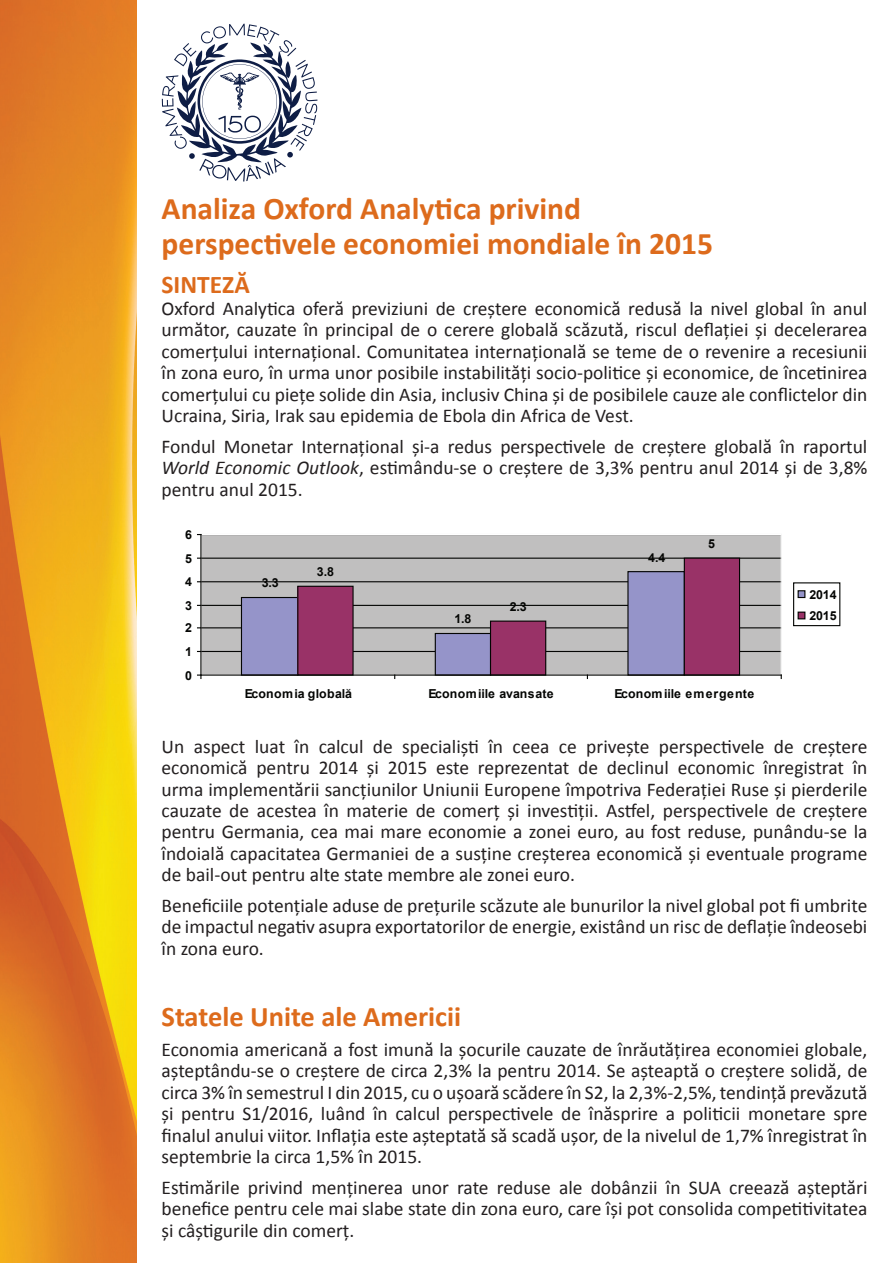
<style>
.page{position:relative;width:893px;height:1263px;background:#fff}
.page>*{position:absolute;margin:0;border:0;box-sizing:border-box;transform-origin:0 0}
.t1{font:700 31.5px/34.7px "Calibri";color:#dd6b1c}
.t2{font:700 28.5px "Calibri";color:#dd6b1c}
.t3{font:700 25.5px "Calibri";color:#dd6b1c}
.t4{font:19.5px/21.5px "Calibri";color:#231f20;text-align:justify}
.t5{font:700 12.3px "Arial";letter-spacing:.01em;color:#040503}
.t6{font:700 12.3px/21.3px "Arial";letter-spacing:-.01em;color:#040503}
.s1{font-style:italic}
</style>
<div class="page">
<img style="left:0;top:0;width:136px;height:1263px">
<div style="left:201px;top:534px;width:580px;height:141px;background:#c0bfbf"></div>
<hr style="left:201px;top:651px;width:580px;height:1px;background:#040503">
<hr style="left:201px;top:627px;width:580px;height:1px;background:#040503">
<hr style="left:201px;top:605px;width:580px;height:1px;background:#040503">
<hr style="left:201px;top:581px;width:580px;height:1px;background:#040503">
<hr style="left:201px;top:558px;width:580px;height:1px;background:#040503">
<hr style="left:201px;top:534px;width:580px;height:1px;background:#fff">
<div style="left:241px;top:597px;width:57px;height:78px;background:#9594c9"></div>
<div style="left:241px;top:597px;width:57px;height:79px;border:1px solid #040503"></div>
<div style="left:435px;top:633px;width:55px;height:42px;background:#9594c9"></div>
<div style="left:435px;top:633px;width:56px;height:43px;border:1px solid #040503"></div>
<div style="left:628px;top:572px;width:56px;height:103px;background:#9594c9"></div>
<div style="left:627px;top:571px;width:58px;height:105px;border:1px solid #040503"></div>
<div style="left:298px;top:586px;width:55px;height:89px;background:#993267"></div>
<div style="left:297px;top:586px;width:57px;height:90px;border:1px solid #040503"></div>
<div style="left:490px;top:621px;width:56px;height:54px;background:#993267"></div>
<div style="left:490px;top:620px;width:56px;height:56px;border:1px solid #040503"></div>
<div style="left:684px;top:558px;width:55px;height:117px;background:#993267"></div>
<div style="left:684px;top:558px;width:56px;height:118px;border:1px solid #040503"></div>
<hr style="left:200px;top:534px;width:1px;height:141px;background:#040503">
<hr style="left:201px;top:674px;width:580px;height:2px;background:#040503">
<div style="left:793px;top:582px;width:47px;height:44px;border:1px solid #040503"></div>
<div style="left:798px;top:591px;width:7px;height:6px;background:#9594c9"></div>
<div style="left:798px;top:590px;width:7px;height:8px;border:1px solid #040503"></div>
<div style="left:798px;top:612px;width:7px;height:7px;background:#993267"></div>
<div style="left:798px;top:611px;width:7px;height:8px;border:1px solid #040503"></div>
<svg style="left:162px;top:24px;width:155px;height:158px"></svg>
<h1 class="t1" style="left:162px;top:190px;width:553px">Analiza Oxford Analytica privind perspectivele economiei mondiale în 2015</h1>
<h3 class="t3" style="left:162px;top:269px;width:90px">SINTEZĂ</h3>
<p class="t4" style="left:162px;top:297px;width:707px">Oxford Analytica oferă previziuni de creştere economică redusă la nivel global în anul următor, cauzate în principal de o cerere globală scăzută, riscul deflaţiei şi decelerarea comerţului internaţional. Comunitatea internaţională se teme de o revenire a recesiunii în zona euro, în urma unor posibile instabilităţi socio-politice şi economice, de încetinirea comerţului cu pieţe solide din Asia, inclusiv China şi de posibilele cauze ale conflictelor din Ucraina, Siria, Irak sau epidemia de Ebola din Africa de Vest.</p>
<p class="t4" style="left:162px;top:434px;width:707px">Fondul Monetar Internaţional şi-a redus perspectivele de creştere globală în raportul <span class="s1">World Economic Outlook</span>, estimându-se o creştere de 3,3% pentru anul 2014 şi de 3,8% pentru anul 2015.</p>
<p class="t5" style="left:185px;top:527px;width:8px">6</p>
<p class="t5" style="left:185px;top:550px;width:8px">5</p>
<p class="t5" style="left:185px;top:574px;width:8px">4</p>
<p class="t5" style="left:185px;top:597px;width:8px">3</p>
<p class="t5" style="left:185px;top:620px;width:8px">2</p>
<p class="t5" style="left:185px;top:643px;width:8px">1</p>
<p class="t5" style="left:185px;top:667px;width:8px">0</p>
<p class="t5" style="left:262px;top:575px;width:19px">3.3</p>
<p class="t5" style="left:317px;top:564px;width:19px">3.8</p>
<p class="t5" style="left:454px;top:611px;width:19px">1.8</p>
<p class="t5" style="left:510px;top:599px;width:19px">2.3</p>
<p class="t5" style="left:648px;top:549px;width:19px">4.4</p>
<p class="t5" style="left:708px;top:536px;width:8px">5</p>
<p class="t5" style="left:245px;top:685px;width:109px">Economia globală</p>
<p class="t5" style="left:429px;top:685px;width:127px">Economiile avansate</p>
<p class="t5" style="left:614px;top:685px;width:141px">Economiile emergente</p>
<p class="t6" style="left:809px;top:584px;width:29px">2014<br>2015</p>
<p class="t4" style="left:162px;top:734px;width:707px">Un aspect luat în calcul de specialişti în ceea ce priveşte perspectivele de creştere economică pentru 2014 şi 2015 este reprezentat de declinul economic înregistrat în urma implementării sancţiunilor Uniunii Europene împotriva Federaţiei Ruse şi pierderile cauzate de acestea în materie de comerţ şi investiţii. Astfel, perspectivele de creştere pentru Germania, cea mai mare economie a zonei euro, au fost reduse, punându-se la îndoială capacitatea Germaniei de a susţine creşterea economică şi eventuale programe de bail-out pentru alte state membre ale zonei euro.</p>
<p class="t4" style="left:162px;top:894px;width:707px">Beneficiile potenţiale aduse de preţurile scăzute ale bunurilor la nivel global pot fi umbrite de impactul negativ asupra exportatorilor de energie, existând un risc de deflaţie îndeosebi în zona euro.</p>
<h2 class="t2" style="left:162px;top:998px;width:301px">Statele Unite ale Americii</h2>
<p class="t4" style="left:162px;top:1038px;width:707px">Economia americană a fost imună la şocurile cauzate de înrăutăţirea economiei globale, aşteptându-se o creştere de circa 2,3% la pentru 2014. Se aşteaptă o creştere solidă, de circa 3% în semestrul I din 2015, cu o uşoară scădere în S2, la 2,3%-2,5%, tendinţă prevăzută şi pentru S1/2016, luând în calcul perspectivele de înăsprire a politicii monetare spre finalul anului viitor. Inflaţia este aşteptată să scadă uşor, de la nivelul de 1,7% înregistrat în septembrie la circa 1,5% în 2015.</p>
<p class="t4" style="left:162px;top:1175px;width:707px">Estimările privind menţinerea unor rate reduse ale dobânzii în SUA creează aşteptări benefice pentru cele mai slabe state din zona euro, care îşi pot consolida competitivitatea şi câştigurile din comerţ.</p>
</div>
